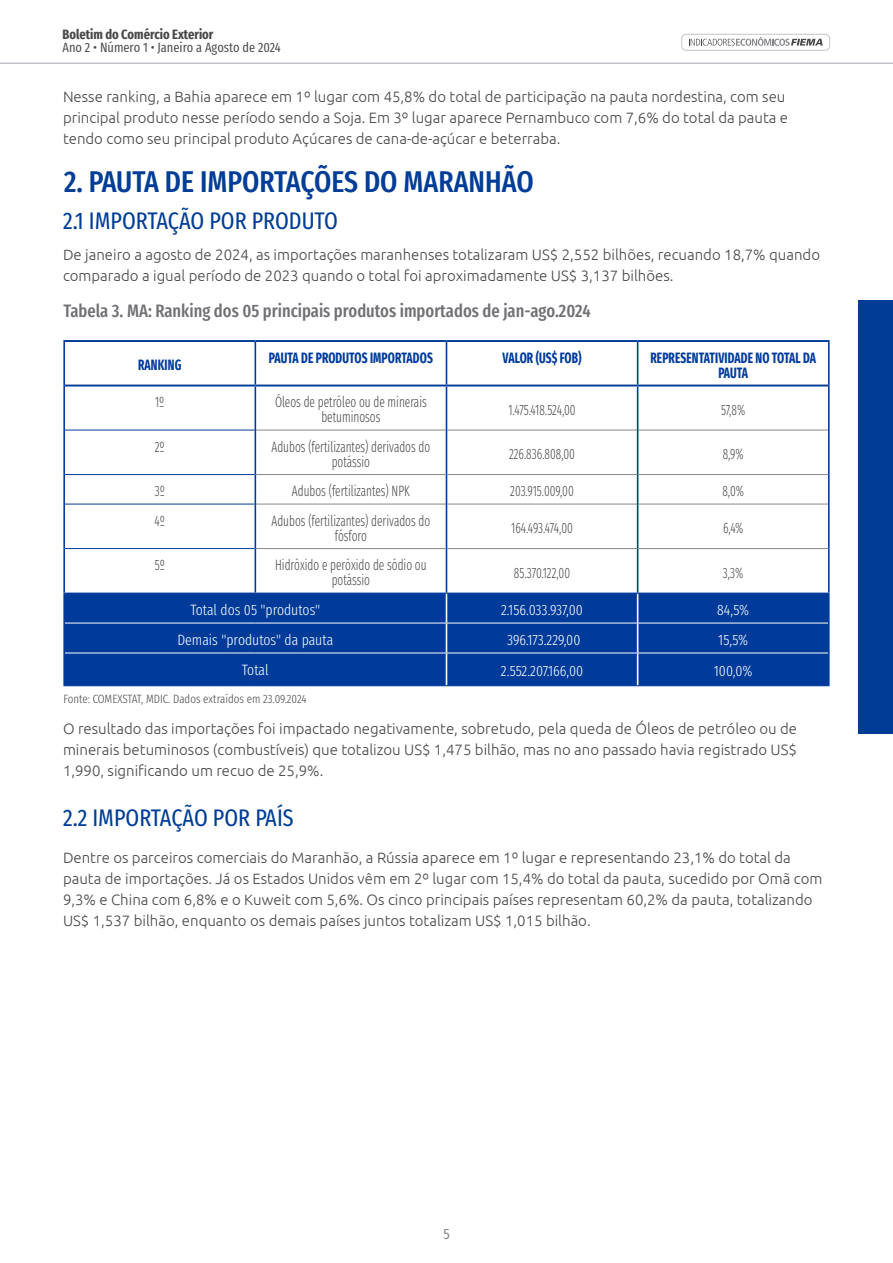
<style>
.page{position:relative;width:893px;height:1263px;background:#fff}
.page>*{position:absolute;margin:0;border:0;box-sizing:border-box;transform-origin:0 0}
.t1{font:500 30px "Fira Sans Compressed";color:#013d96}
.t2{font:24px "Fira Sans Compressed";color:#013d96}
.t3{font:500 18px "Fira Sans Compressed";color:#707075}
.t4{font:300 15px/21px "Ubuntu";color:#494849}
.t5{font:300 15px/15px "Fira Sans Compressed";color:#494849;text-align:center;scale:.82 1}
.t6{font:300 15px "Fira Sans Compressed";color:#fff}
.t7{font:700 15px/15px "Fira Sans Compressed";letter-spacing:.01em;color:#003b9a;text-align:center;scale:.82 1}
.t8{font:15px "Fira Sans Compressed";color:#87868a}
.t9{font:13.5px "Fira Sans Compressed";color:#494849}
.t10{font:700 13.5px "Fira Sans Compressed";color:#494849}
.t11{font:300 12px "Fira Sans Compressed";color:#494849}
</style>
<div class="page">
<div style="left:681px;top:34px;width:149px;height:17px;border:1px solid #c2c3c9;border-radius:4px"></div>
<svg style="left:689px;top:37px;width:134px;height:9px"></svg>
<hr style="left:0;top:62px;width:893px;height:2px;background:#c2c3c9">
<div style="left:859px;top:301px;width:34px;height:433px;background:#013d96"></div>
<div style="left:65px;top:594px;width:763px;height:91px;background:#003b9a"></div>
<hr style="left:256px;top:430px;width:190px;height:1px;background:#87868a">
<hr style="left:447px;top:430px;width:190px;height:1px;background:#87868a">
<hr style="left:256px;top:474px;width:190px;height:1px;background:#87868a">
<hr style="left:447px;top:474px;width:190px;height:1px;background:#87868a">
<hr style="left:256px;top:504px;width:190px;height:1px;background:#87868a">
<hr style="left:447px;top:504px;width:190px;height:1px;background:#87868a">
<hr style="left:256px;top:548px;width:190px;height:1px;background:#87868a">
<hr style="left:447px;top:548px;width:190px;height:1px;background:#87868a">
<hr style="left:638px;top:430px;width:190px;height:1px;background:#87868a">
<hr style="left:638px;top:474px;width:190px;height:1px;background:#87868a">
<hr style="left:638px;top:504px;width:190px;height:1px;background:#87868a">
<hr style="left:638px;top:548px;width:190px;height:1px;background:#87868a">
<hr style="left:63px;top:340px;width:192px;height:2px;background:#003b9a">
<hr style="left:255px;top:340px;width:191px;height:2px;background:#003b9a">
<hr style="left:446px;top:340px;width:192px;height:2px;background:#003b9a">
<hr style="left:638px;top:340px;width:192px;height:2px;background:#003b9a">
<hr style="left:63px;top:342px;width:2px;height:43px;background:#003b9a">
<hr style="left:255px;top:342px;width:1px;height:43px;background:#003b9a">
<hr style="left:446px;top:342px;width:1px;height:43px;background:#003b9a">
<hr style="left:637px;top:342px;width:1px;height:43px;background:#003b9a">
<hr style="left:828px;top:342px;width:2px;height:43px;background:#003b9a">
<hr style="left:65px;top:385px;width:190px;height:1px;background:#003b9a">
<hr style="left:63px;top:385px;width:2px;height:45px;background:#003b9a">
<hr style="left:63px;top:430px;width:2px;height:45px;background:#003b9a">
<hr style="left:63px;top:474px;width:2px;height:30px;background:#003b9a">
<hr style="left:63px;top:504px;width:2px;height:45px;background:#003b9a">
<hr style="left:65px;top:430px;width:190px;height:1px;background:#003b9a">
<hr style="left:65px;top:474px;width:190px;height:1px;background:#003b9a">
<hr style="left:65px;top:504px;width:190px;height:1px;background:#003b9a">
<hr style="left:65px;top:548px;width:190px;height:1px;background:#003b9a">
<hr style="left:63px;top:549px;width:2px;height:44px;background:#003b9a">
<hr style="left:255px;top:385px;width:191px;height:1px;background:#003b9a">
<hr style="left:255px;top:386px;width:1px;height:44px;background:#003b9a">
<hr style="left:255px;top:430px;width:1px;height:45px;background:#003b9a">
<hr style="left:255px;top:474px;width:1px;height:30px;background:#003b9a">
<hr style="left:255px;top:504px;width:1px;height:45px;background:#003b9a">
<hr style="left:255px;top:549px;width:1px;height:44px;background:#003b9a">
<hr style="left:446px;top:385px;width:192px;height:1px;background:#003b9a">
<hr style="left:446px;top:386px;width:1px;height:44px;background:#003b9a">
<hr style="left:446px;top:430px;width:1px;height:45px;background:#003b9a">
<hr style="left:446px;top:474px;width:1px;height:30px;background:#003b9a">
<hr style="left:446px;top:504px;width:1px;height:45px;background:#003b9a">
<hr style="left:446px;top:549px;width:1px;height:44px;background:#003b9a">
<hr style="left:638px;top:385px;width:190px;height:1px;background:#003b9a">
<hr style="left:637px;top:386px;width:1px;height:44px;background:#003b9a">
<hr style="left:828px;top:385px;width:2px;height:45px;background:#003b9a">
<hr style="left:637px;top:430px;width:1px;height:45px;background:#003b9a">
<hr style="left:828px;top:430px;width:2px;height:45px;background:#003b9a">
<hr style="left:637px;top:474px;width:1px;height:30px;background:#003b9a">
<hr style="left:828px;top:474px;width:2px;height:30px;background:#003b9a">
<hr style="left:637px;top:504px;width:1px;height:45px;background:#003b9a">
<hr style="left:828px;top:504px;width:2px;height:45px;background:#003b9a">
<hr style="left:637px;top:549px;width:1px;height:44px;background:#003b9a">
<hr style="left:828px;top:549px;width:2px;height:44px;background:#003b9a">
<hr style="left:65px;top:622px;width:190px;height:1px;background:#fff">
<hr style="left:255px;top:622px;width:191px;height:1px;background:#fff">
<hr style="left:65px;top:652px;width:190px;height:1px;background:#fff">
<hr style="left:255px;top:652px;width:191px;height:1px;background:#fff">
<hr style="left:446px;top:622px;width:191px;height:1px;background:#fff">
<svg style="left:446px;top:594px;width:1px;height:58px"></svg>
<hr style="left:446px;top:652px;width:192px;height:1px;background:#fff">
<hr style="left:446px;top:653px;width:1px;height:32px;background:#fff">
<hr style="left:637px;top:593px;width:1px;height:30px;background:#fff">
<hr style="left:638px;top:622px;width:190px;height:1px;background:#fff">
<svg style="left:637px;top:623px;width:1px;height:29px"></svg>
<hr style="left:638px;top:652px;width:190px;height:1px;background:#fff">
<hr style="left:637px;top:653px;width:1px;height:32px;background:#fff">
<hr style="left:63px;top:593px;width:192px;height:1px;background:#003b9a">
<hr style="left:255px;top:593px;width:191px;height:1px;background:#003b9a">
<hr style="left:446px;top:593px;width:192px;height:1px;background:#003b9a">
<hr style="left:638px;top:593px;width:192px;height:1px;background:#003b9a">
<hr style="left:63px;top:685px;width:192px;height:1px;background:#003b9a">
<hr style="left:255px;top:685px;width:191px;height:1px;background:#003b9a">
<hr style="left:446px;top:685px;width:192px;height:1px;background:#003b9a">
<hr style="left:638px;top:685px;width:192px;height:1px;background:#003b9a">
<hr style="left:63px;top:593px;width:2px;height:30px;background:#003b9a">
<hr style="left:828px;top:593px;width:2px;height:30px;background:#003b9a">
<hr style="left:63px;top:623px;width:2px;height:30px;background:#003b9a">
<hr style="left:828px;top:623px;width:2px;height:30px;background:#003b9a">
<hr style="left:63px;top:653px;width:2px;height:32px;background:#003b9a">
<hr style="left:828px;top:653px;width:2px;height:32px;background:#003b9a">
<p class="t10" style="left:62px;top:23px;width:153px">Boletim do Comércio Exterior</p>
<p class="t9" style="left:62px;top:37px;width:220px">Ano 2 • Número 1 • Janeiro a Agosto de 2024</p>
<p class="t4" style="left:63px;top:85px;width:727px">Nesse ranking, a Bahia aparece em 1º lugar com 45,8% do total de participação na pauta nordestina, com seu principal produto nesse período sendo a Soja. Em 3º lugar aparece Pernambuco com 7,6% do total da pauta e tendo como seu principal produto Açúcares de cana-de-açúcar e beterraba.</p>
<h1 class="t1" style="left:64px;top:158px;width:471px">2. PAUTA DE IMPORTAÇÕES DO MARANHÃO</h1>
<h2 class="t2" style="left:63px;top:203px;width:276px">2.1 IMPORTAÇÃO POR PRODUTO</h2>
<p class="t4" style="left:63px;top:244px;width:759px">De janeiro a agosto de 2024, as importações maranhenses totalizaram US$ 2,552 bilhões, recuando 18,7% quando comparado a igual período de 2023 quando o total foi aproximadamente US$ 3,137 bilhões.</p>
<p class="t3" style="left:63px;top:297px;width:529px">Tabela 3. MA: Ranking dos 05 principais produtos importados de jan-ago.2024</p>
<p class="t7" style="left:138px;top:357px;width:54px">RANKING</p>
<p class="t7" style="left:269px;top:349px;width:201px">PAUTA DE PRODUTOS IMPORTADOS</p>
<p class="t7" style="left:503px;top:349px;width:98px">VALOR (US$ FOB)</p>
<p class="t7" style="left:650px;top:349px;width:204px">REPRESENTATIVIDADE NO TOTAL DA<br>PAUTA</p>
<p class="t5" style="left:155px;top:394px;width:13px">1º</p>
<p class="t5" style="left:275px;top:394px;width:187px">Óleos de petróleo ou de minerais betuminosos</p>
<p class="t5" style="left:508px;top:402px;width:84px">1.475.418.524,00</p>
<p class="t5" style="left:721px;top:402px;width:31px">57,8%</p>
<p class="t5" style="left:155px;top:439px;width:14px">2º</p>
<p class="t5" style="left:272px;top:439px;width:195px">Adubos (fertilizantes) derivados do potássio</p>
<p class="t5" style="left:509px;top:446px;width:82px">226.836.808,00</p>
<p class="t5" style="left:723px;top:446px;width:27px">8,9%</p>
<p class="t5" style="left:155px;top:483px;width:14px">3º</p>
<p class="t5" style="left:292px;top:483px;width:145px">Adubos (fertilizantes) NPK</p>
<p class="t5" style="left:510px;top:483px;width:79px">203.915.009,00</p>
<p class="t5" style="left:722px;top:483px;width:28px">8,0%</p>
<p class="t5" style="left:155px;top:513px;width:14px">4º</p>
<p class="t5" style="left:272px;top:513px;width:195px">Adubos (fertilizantes) derivados do fósforo</p>
<p class="t5" style="left:511px;top:520px;width:77px">164.493.474,00</p>
<p class="t5" style="left:723px;top:520px;width:26px">6,4%</p>
<p class="t5" style="left:155px;top:557px;width:14px">5º</p>
<p class="t5" style="left:275px;top:557px;width:186px">Hidróxido e peróxido de sódio ou potássio</p>
<p class="t5" style="left:514px;top:565px;width:70px">85.370.122,00</p>
<p class="t5" style="left:723px;top:565px;width:27px">3,3%</p>
<p class="t6" style="left:190px;top:599px;width:131px">Total dos 05 "produtos"</p>
<p class="t6" style="left:501px;top:599px;width:83px">2.156.033.937,00</p>
<p class="t6" style="left:717px;top:599px;width:33px">84,5%</p>
<p class="t6" style="left:177px;top:629px;width:157px">Demais "produtos" da pauta</p>
<p class="t6" style="left:507px;top:629px;width:75px">396.173.229,00</p>
<p class="t6" style="left:718px;top:629px;width:31px">15,5%</p>
<p class="t6" style="left:242px;top:659px;width:28px">Total</p>
<p class="t6" style="left:501px;top:660px;width:84px">2.552.207.166,00</p>
<p class="t6" style="left:714px;top:660px;width:40px">100,0%</p>
<p class="t11" style="left:63px;top:691px;width:245px">Fonte: COMEXSTAT, MDIC. Dados extraídos em 23.09.2024</p>
<p class="t4" style="left:63px;top:718px;width:736px;text-align:justify">O resultado das importações foi impactado negativamente, sobretudo, pela queda de Óleos de petróleo ou de minerais betuminosos (combustíveis) que totalizou US$ 1,475 bilhão, mas no ano passado havia registrado US$ 1,990, significando um recuo de 25,9%.</p>
<h2 class="t2" style="left:63px;top:800px;width:232px">2.2 IMPORTAÇÃO POR PAÍS</h2>
<p class="t4" style="left:63px;top:846px;width:761px">Dentre os parceiros comerciais do Maranhão, a Rússia aparece em 1º lugar e representando 23,1% do total da pauta de importações. Já os Estados Unidos vêm em 2º lugar com 15,4% do total da pauta, sucedido por Omã com 9,3% e China com 6,8% e o Kuweit com 5,6%. Os cinco principais países representam 60,2% da pauta, totalizando US$ 1,537 bilhão, enquanto os demais países juntos totalizam US$ 1,015 bilhão.</p>
<p class="t8" style="left:443px;top:1222px;width:8px">5</p>
</div>
